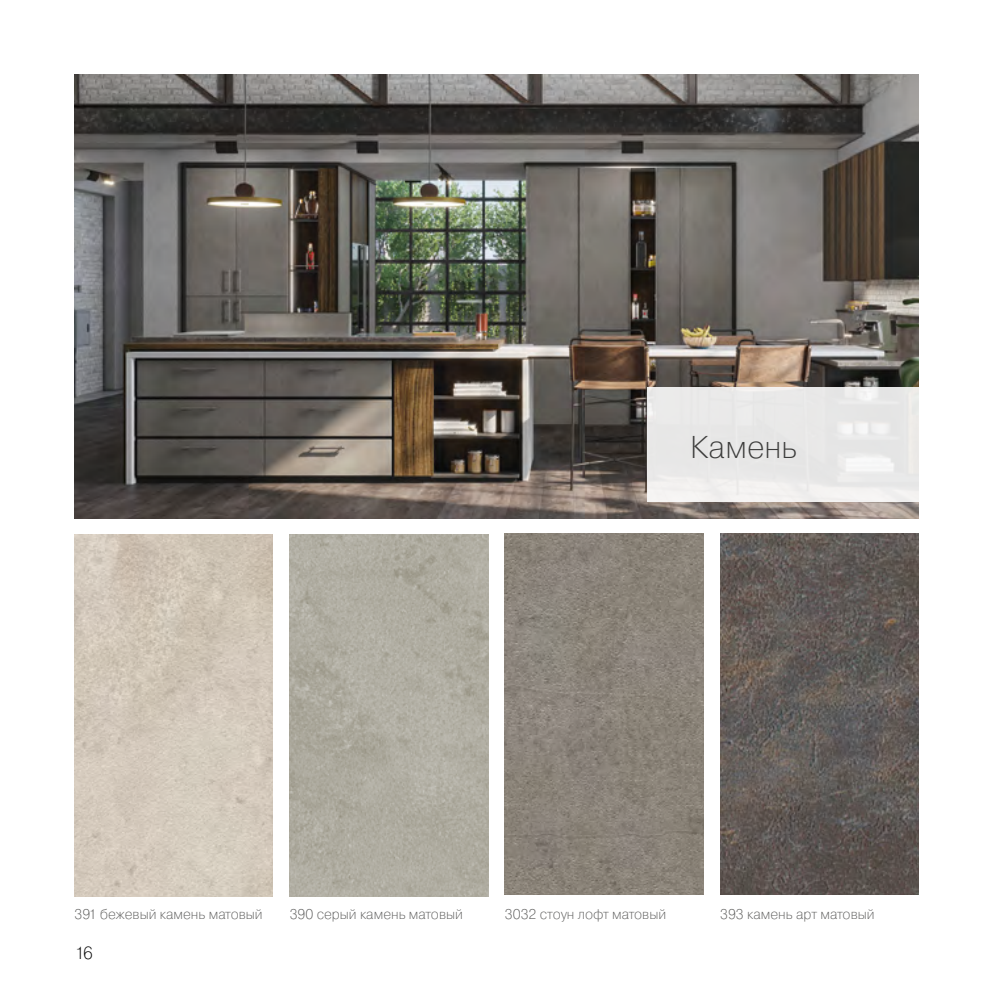
<style>
.page{position:relative;width:993px;height:993px;background:#fff}
.page>*{position:absolute;margin:0;border:0;box-sizing:border-box;transform-origin:0 0}
.t1{font:200 31.5px "Pragmatica";color:#3c3c3b}
.t2{font:200 17.5px "Pragmatica";color:#000}
.t3{font:200 14px "Pragmatica";color:#575756}
</style>
<div class="page">
<img style="left:74px;top:74px;width:844px;height:444px">
<img style="left:504px;top:533px;width:199px;height:361px">
<img style="left:74px;top:534px;width:199px;height:361px">
<img style="left:720px;top:533px;width:198px;height:361px">
<img style="left:289px;top:534px;width:199px;height:361px">
<div style="left:646px;top:387px;width:272px;height:114px;background:#e9e9e8"></div>
<h1 class="t1" style="left:690px;top:426px;width:109px">Камень</h1>
<p class="t3" style="left:74px;top:904px;width:190px">391 бежевый камень матовый</p>
<p class="t3" style="left:289px;top:904px;width:175px">390 серый камень матовый</p>
<p class="t3" style="left:504px;top:904px;width:163px">3032 стоун лофт матовый</p>
<p class="t3" style="left:719px;top:904px;width:156px">393 камень арт матовый</p>
<p class="t2" style="left:74px;top:941px;width:20px">16</p>
</div>
